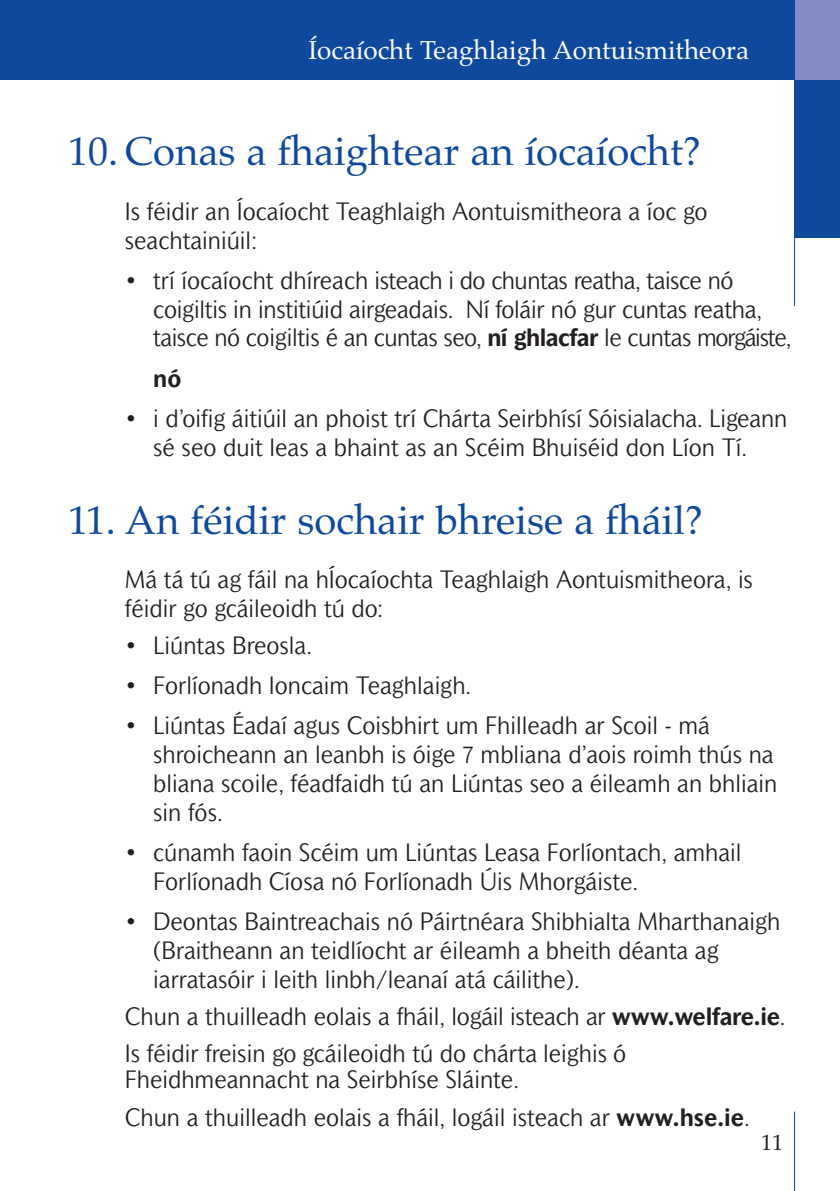
<style>
.page{position:relative;width:840px;height:1191px;background:#fff}
.page>*{position:absolute;margin:0;border:0;box-sizing:border-box;transform-origin:0 0}
.t1{font:40px "Palatino";color:#0f499d}
.t2{font:26px "Palatino";color:#fff}
.t3{font:300 24px/28.8px "Mahsuri Sans";color:#231f20}
.t4{font:700 24px "Mahsuri Sans";color:#231f20}
.t5{font:22px "Palatino";color:#231f20}
.s1{font-weight:400}
.s2{font-weight:700}
</style>
<div class="page">
<div style="left:0;top:0;width:794px;height:79px;background:#0f499d"></div>
<div style="left:794px;top:79px;width:45px;height:159px;background:#0f499d"></div>
<hr style="left:793px;top:1111px;width:1px;height:80px;background:#0f499d">
<div style="left:794px;top:0;width:45px;height:79px;background:#828cc4"></div>
<hr style="left:793px;top:0;width:1px;height:306px;background:#0f499d">
<p class="t2" style="left:308px;top:35px;width:442px">Íocaíocht Teaghlaigh Aontuismitheora</p>
<h1 class="t1" style="left:68px;top:128px;width:634px">10. Conas a fhaightear an íocaíocht?</h1>
<p class="t3" style="left:125px;top:199px;width:584px">Is féidir an Íocaíocht Teaghlaigh Aontuismitheora a íoc go seachtainiúil:</p>
<p class="t3" style="left:153px;top:268px;width:639px;text-indent:-28px"><span class="s1">•</span> trí íocaíocht dhíreach isteach i do chuntas reatha, taisce nó coigiltis in institiúid airgeadais. Ní foláir nó gur cuntas reatha, taisce nó coigiltis é an cuntas seo, <span class="s2">ní ghlacfar</span> le cuntas morgáiste,</p>
<p class="t4" style="left:153px;top:369px;width:30px">nó</p>
<p class="t3" style="left:125px;top:405px;width:663px;text-align:center"><span class="s1">•</span> i d’oifig áitiúil an phoist trí Chárta Seirbhísí Sóisialacha. Ligeann sé seo duit leas a bhaint as an Scéim Bhuiséid don Líon Tí.</p>
<h1 class="t1" style="left:68px;top:496px;width:636px">11. An féidir sochair bhreise a fháil?</h1>
<p class="t3" style="left:125px;top:567px;width:629px">Má tá tú ag fáil na hÍocaíochta Teaghlaigh Aontuismitheora, is féidir go gcáileoidh tú do:</p>
<p class="t3" style="left:125px;top:633px;width:188px"><span class="s1">•</span> Liúntas Breosla.</p>
<p class="t3" style="left:125px;top:673px;width:348px"><span class="s1">•</span> Forlíonadh Ioncaim Teaghlaigh.</p>
<p class="t3" style="left:153px;top:713px;width:625px;text-indent:-28px"><span class="s1">•</span> Liúntas Éadaí agus Coisbhirt um Fhilleadh ar Scoil - má shroicheann an leanbh is óige 7 mbliana d’aois roimh thús na bliana scoile, féadfaidh tú an Liúntas seo a éileamh an bhliain sin fós.</p>
<p class="t3" style="left:153px;top:840px;width:589px;text-indent:-28px"><span class="s1">•</span> cúnamh faoin Scéim um Liúntas Leasa Forlíontach, amhail<br>Forlíonadh Cíosa nó Forlíonadh Úis Mhorgáiste.</p>
<p class="t3" style="left:153px;top:908px;width:628px;text-indent:-28px"><span class="s1">•</span> Deontas Baintreachais nó Páirtnéara Shibhialta Mharthanaigh (Braitheann an teidlíocht ar éileamh a bheith déanta ag iarratasóir i leith linbh/leanaí atá cáilithe).</p>
<p class="t3" style="left:125px;top:999px;width:661px;line-height:37.4px">Chun a thuilleadh eolais a fháil, logáil isteach ar <span class="s2">www.welfare.ie</span>.<br>Is féidir freisin go gcáileoidh tú do chárta leighis ó</p>
<p class="t3" style="left:125px;top:1062px;width:626px;line-height:37.4px">Fheidhmeannacht na Seirbhíse Sláinte.<br>Chun a thuilleadh eolais a fháil, logáil isteach ar <span class="s2">www.hse.ie</span>.</p>
<p class="t5" style="left:760px;top:1130px;width:23px">11</p>
</div>
